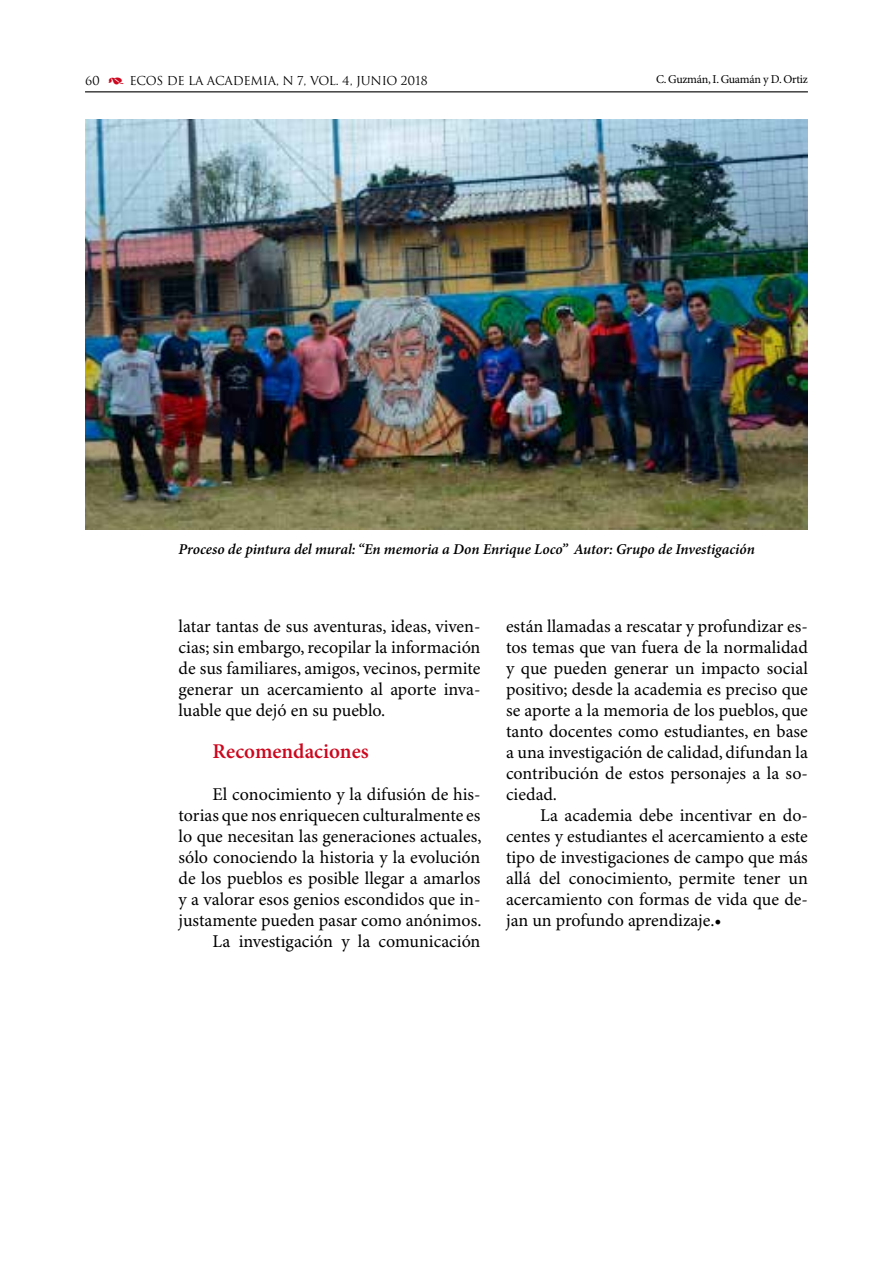
<style>
.page{position:relative;width:893px;height:1263px;background:#fff}
.page>*{position:absolute;margin:0;border:0;box-sizing:border-box;transform-origin:0 0}
.t1{font:600 21px "Minion Pro";color:#cd071e}
.t2{font:18px/21px "Minion Pro";color:#000;text-align:justify}
.t3{font:italic 600 15px "Minion Pro";letter-spacing:-.005em;color:#000}
.t4{font:12px "Trajan";letter-spacing:-.02em;color:#000}
.t5{font:12px "Minion Pro";color:#000}
.s1{font-family:"Type Embellishments One Let Plain";color:#cd071e}
</style>
<div class="page">
<hr style="left:85px;top:91px;width:723px;height:1px;background:#000">
<img style="left:85px;top:119px;width:723px;height:410px">
<p class="t4" style="left:85px;top:73px;width:344px">60 <span class="s1">)</span> ECOS DE LA ACADEMIA, N 7, VOL. 4, JUNIO 2018</p>
<p class="t5" style="left:656px;top:72px;width:153px">C. Guzmán, I. Guamán y D. Ortiz</p>
<p class="t3" style="left:179px;top:540px;width:578px">Proceso de pintura del mural: “En memoria a Don Enrique Loco” Autor: Grupo de Investigación</p>
<p class="t2" style="left:179px;top:616px;width:303px">latar tantas de sus aventuras, ideas, viven&shy;cias; sin embargo, recopilar la información de sus familiares, amigos, vecinos, permite generar un acercamiento al aporte inva&shy;luable que dejó en su pueblo.</p>
<p class="t1" style="left:213px;top:738px;width:158px">Recomendaciones</p>
<p class="t2" style="left:179px;top:784px;width:304px;text-align:right">El conocimiento y la difusión de his&shy;torias que nos enriquecen culturalmente es lo que necesitan las generaciones actuales, sólo conociendo la historia y la evolución de los pueblos es posible llegar a amarlos y a valorar esos genios escondidos que in&shy;justamente pueden pasar como anónimos.<br>La investigación y la comunicación</p>
<p class="t2" style="left:506px;top:616px;width:303px">están llamadas a rescatar y profundizar es&shy;tos temas que van fuera de la normalidad y que pueden generar un impacto social positivo; desde la academia es preciso que se aporte a la memoria de los pueblos, que tanto docentes como estudiantes, en base a una investigación de calidad, difundan la contribución de estos personajes a la so&shy;ciedad.</p>
<p class="t2" style="left:506px;top:805px;width:303px;text-indent:34px">La academia debe incentivar en do&shy;centes y estudiantes el acercamiento a este tipo de investigaciones de campo que más allá del conocimiento, permite tener un acercamiento con formas de vida que de&shy;jan un profundo aprendizaje.•</p>
</div>
